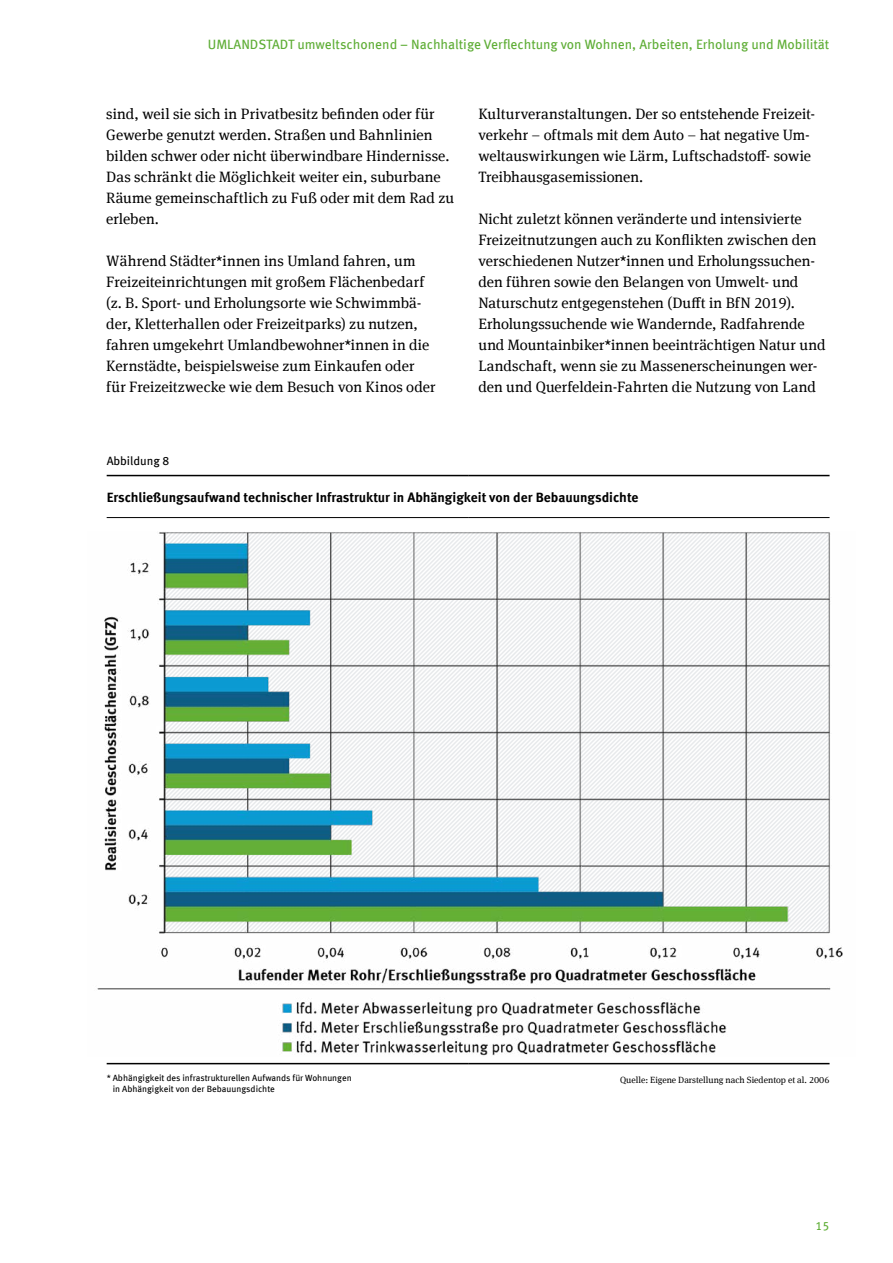
<style>
.page{position:relative;width:893px;height:1263px;background:#fff}
.page>*{position:absolute;margin:0;border:0;box-sizing:border-box;transform-origin:0 0}
.Innenseiten_P_Copytext{font:15px/21px "Meta Serif Offc";letter-spacing:.005em;color:#000}
.t1{font:13.5px "Meta Offc";color:#5ead35}
.Grafik_H5_Grafik_Headline{font:700 13.5px "Meta Offc";color:#000}
.Grafik_P_Grafik_Nummer{font:12px "Meta Offc";letter-spacing:-.005em;color:#000}
.t2{font:12px "Meta Offc";color:#5ead35}
.Grafik_P_Grafik_Fuß_Anmerkungen{font:9px "Meta Offc";color:#000}
.Grafik_P_Grafik_Fuß_Quelle{font:9px "Meta Serif Offc";color:#000}
</style>
<div class="page">
<hr style="left:107px;top:475px;width:361px;height:1px;background:#000">
<hr style="left:468px;top:475px;width:361px;height:1px;background:#000">
<hr style="left:107px;top:1063px;width:361px;height:1px;background:#000">
<hr style="left:468px;top:1063px;width:361px;height:1px;background:#000">
<hr style="left:107px;top:517px;width:361px;height:1px;background:#000">
<hr style="left:468px;top:517px;width:361px;height:1px;background:#000">
<img style="left:97px;top:532px;width:746px;height:524px">
<p class="t1" style="left:208px;top:36px;width:623px">UMLANDSTADT umweltschonend – Nachhaltige Verflechtung von Wohnen, Arbeiten, Erholung und Mobilität</p>
<p class="Innenseiten_P_Copytext" style="left:106px;top:103px;width:349px">sind, weil sie sich in Privatbesitz befinden oder für Gewerbe genutzt werden. Straßen und Bahnlinien bilden schwer oder nicht überwindbare Hindernisse.<br>Das schränkt die Möglichkeit weiter ein, suburbane Räume gemeinschaftlich zu Fuß oder mit dem Rad zu erleben.</p>
<p class="Innenseiten_P_Copytext" style="left:106px;top:250px;width:331px">Während Städter*innen ins Umland fahren, um Freizeiteinrichtungen mit großem Flächenbedarf (z. B. Sport- und Erholungsorte wie Schwimmbä&shy;der, Kletterhallen oder Freizeitparks) zu nutzen, fahren umgekehrt Umlandbewohner*innen in die Kernstädte, beispielsweise zum Einkaufen oder für Freizeitzwecke wie dem Besuch von Kinos oder</p>
<p class="Innenseiten_P_Copytext" style="left:478px;top:103px;width:338px">Kulturveranstaltungen. Der so entstehende Freizeit&shy;verkehr – oftmals mit dem Auto – hat negative Um&shy;weltauswirkungen wie Lärm, Luftschadstoff- sowie Treibhausgasemissionen.</p>
<p class="Innenseiten_P_Copytext" style="left:478px;top:208px;width:349px">Nicht zuletzt können veränderte und intensivierte Freizeitnutzungen auch zu Konflikten zwischen den verschiedenen Nutzer*innen und Erholungssuchen&shy;den führen sowie den Belangen von Umwelt- und Naturschutz entgegenstehen (Dufft in BfN 2019).<br>Erholungssuchende wie Wandernde, Radfahrende und Mountainbiker*innen beeinträchtigen Natur und Landschaft, wenn sie zu Massenerscheinungen wer&shy;den und Querfeldein-Fahrten die Nutzung von Land</p>
<p class="Grafik_P_Grafik_Nummer" style="left:107px;top:454px;width:64px">Abbildung 8</p>
<p class="Grafik_H5_Grafik_Headline" style="left:107px;top:489px;width:533px">Erschließungsaufwand technischer Infrastruktur in Abhängigkeit von der Bebauungsdichte</p>
<p class="Grafik_P_Grafik_Fuß_Anmerkungen" style="left:107px;top:1072px;width:246px">* Abhängigkeit des infrastrukturellen Aufwands für Wohnungen</p>
<p class="Grafik_P_Grafik_Fuß_Anmerkungen" style="left:113px;top:1083px;width:164px">in Abhängigkeit von der Bebauungsdichte</p>
<p class="Grafik_P_Grafik_Fuß_Quelle" style="left:620px;top:1075px;width:211px">Quelle: Eigene Darstellung nach Siedentop et al. 2006</p>
<p class="t2" style="left:815px;top:1218px;width:15px">15</p>
</div>
